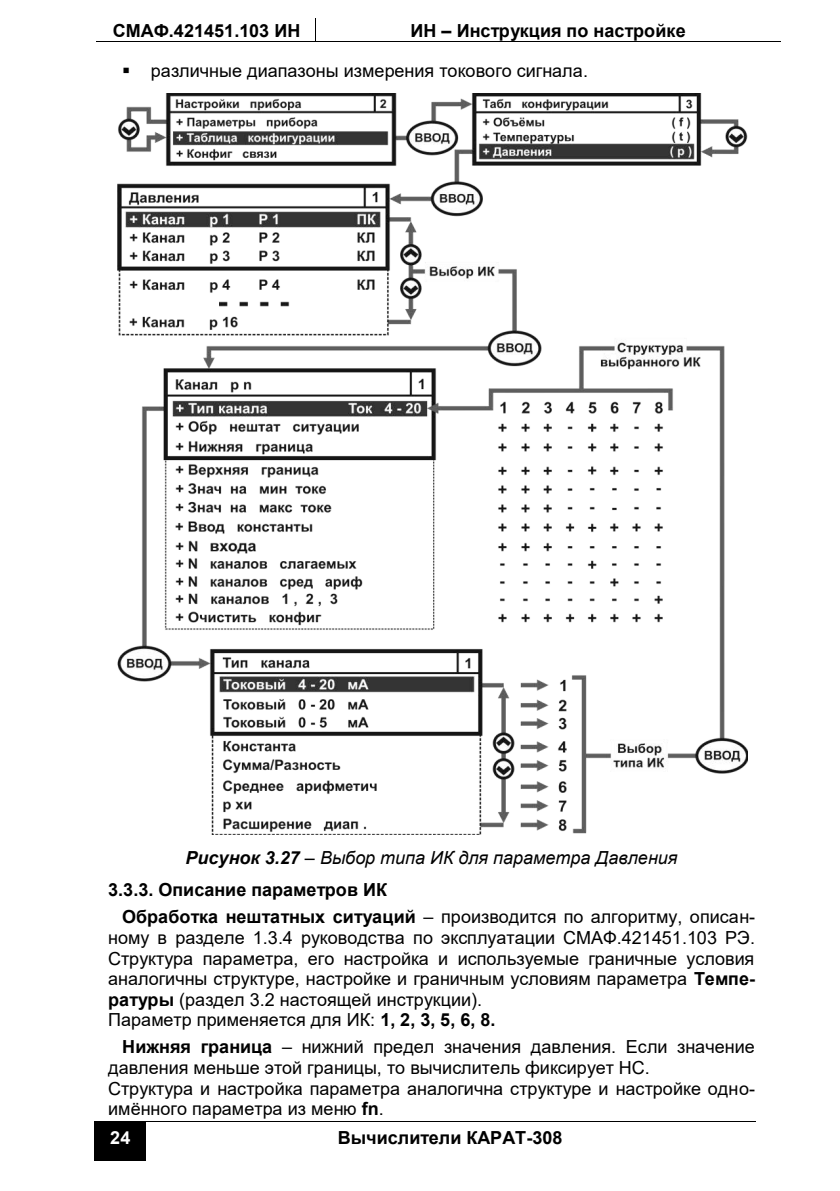
<style>
.page{position:relative;width:840px;height:1191px;background:#fff}
.page>*{position:absolute;margin:0;border:0;box-sizing:border-box;transform-origin:0 0}
.t1{font:18px/20.8px "Arial";color:#000}
.t2{font:italic 18px/32.4px "Arial";color:#000}
.t3{font:700 18px "Arial";color:#000}
.t4{font:700 18px "Arial";color:#fff}
.s1{font-weight:700}
.s2{font-weight:700;font-style:normal}
</style>
<div class="page">
<hr style="left:96px;top:41px;width:219px;height:1px;background:#000">
<svg style="left:315px;top:18px;width:1px;height:24px"></svg>
<hr style="left:316px;top:41px;width:464px;height:1px;background:#000">
<div style="left:96px;top:1121px;width:49px;height:39px;background:#000"></div>
<hr style="left:146px;top:1121px;width:609px;height:1px;background:#000">
<hr style="left:95px;top:1127px;width:1px;height:33px;background:#000">
<hr style="left:96px;top:1160px;width:49px;height:1px;background:#000">
<hr style="left:145px;top:1127px;width:1px;height:33px;background:#000">
<img style="left:118px;top:93px;width:629px;height:742px">
<p class="t3" style="left:113px;top:18px;width:189px">СМАФ.421451.103 ИН</p>
<p class="t3" style="left:410px;top:18px;width:276px">ИН – Инструкция по настройке</p>
<p class="t1" style="left:122px;top:60px;width:467px">▪ различные диапазоны измерения токового сигнала.</p>
<p class="t2" style="left:108px;top:841px;width:570px;text-indent:77px"><span class="s1">Рисунок 3.27</span> – Выбор типа ИК для параметра Давления<br><span class="s2">3.3.3. Описание параметров ИК</span></p>
<p class="t1" style="left:108px;top:906px;width:648px;text-indent:14px"><span class="s1">Обработка нештатных ситуаций</span> – производится по алгоритму, описан&shy;ному в разделе 1.3.4 руководства по эксплуатации СМАФ.421451.103 РЭ.<br>Структура параметра, его настройка и используемые граничные условия аналогичны структуре, настройке и граничным условиям параметра <span class="s1">Темпе&shy;ратуры</span> (раздел 3.2 настоящей инструкции).<br>Параметр применяется для ИК: <span class="s1">1, 2, 3, 5, 6, 8.</span></p>
<p class="t1" style="left:108px;top:1036px;width:648px;text-indent:14px"><span class="s1">Нижняя граница</span> – нижний предел значения давления. Если значение давления меньше этой границы, то вычислитель фиксирует НС.<br>Структура и настройка параметра аналогична структуре и настройке одно&shy;имённого параметра из меню <span class="s1">fn</span>.</p>
<p class="t4" style="left:110px;top:1124px;width:22px">24</p>
<p class="t3" style="left:338px;top:1124px;width:226px">Вычислители КАРАТ-308</p>
</div>
